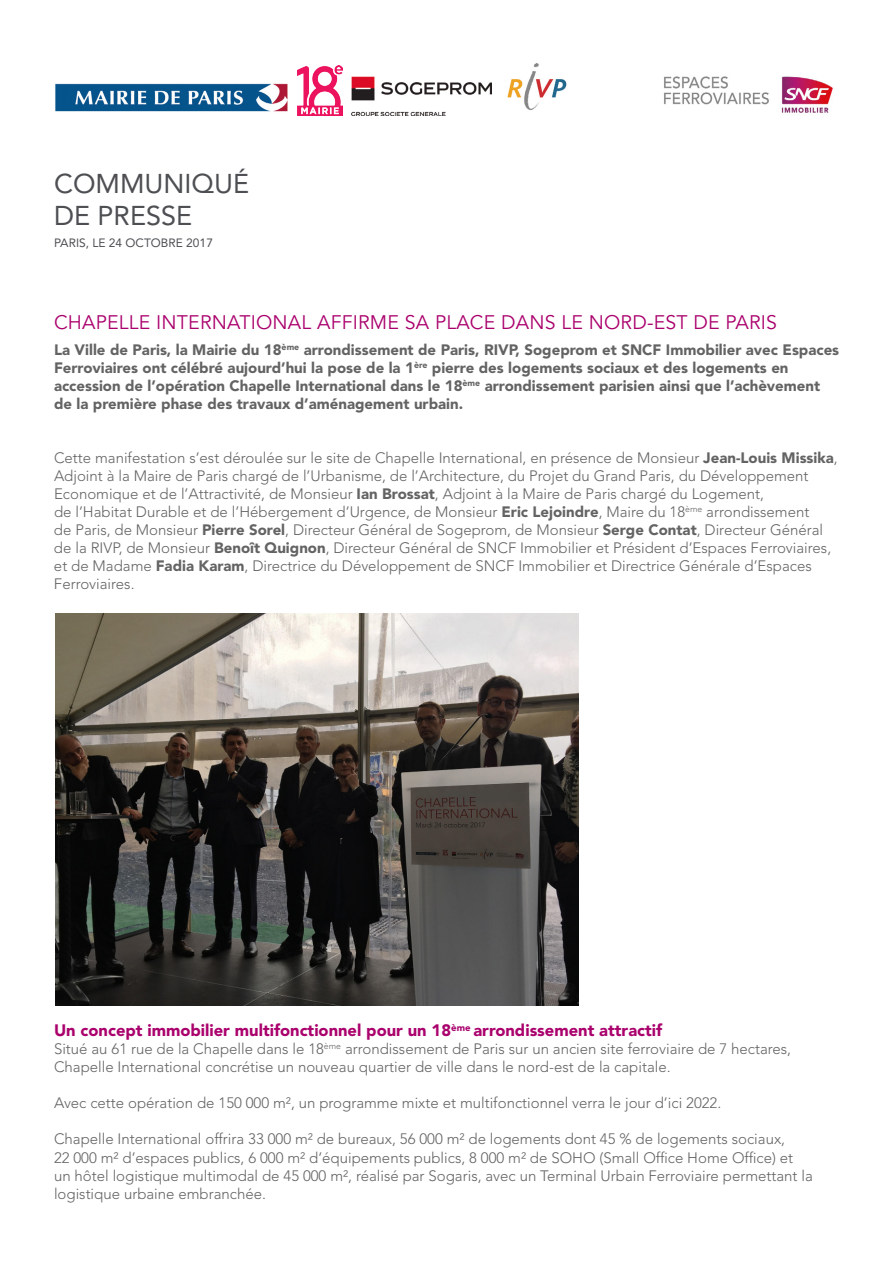
<style>
.page{position:relative;width:893px;height:1263px;background:#fff}
.page>*{position:absolute;margin:0;border:0;box-sizing:border-box;transform-origin:0 0}
.t1{font:27px/32.4px "Avenir LT Std";color:#4d4f53}
.t2{font:19.5px "Avenir LT Std";letter-spacing:.01em;color:#aa026d}
.t3{font:900 16.5px "Avenir LT Std";color:#aa026d}
.t4{font:300 15px/18px "Avenir LT Std";color:#646363}
.t5{font:900 15px/18px "Avenir LT Std";color:#646363}
.t6{font:12px "Avenir LT Std";color:#4d4f53}
.s1{font-weight:900}
</style>
<div class="page">
<img style="left:55px;top:83px;width:233px;height:29px">
<img style="left:297px;top:66px;width:46px;height:49px">
<img style="left:351px;top:77px;width:140px;height:38px">
<img style="left:507px;top:63px;width:60px;height:47px">
<img style="left:664px;top:76px;width:169px;height:37px">
<img style="left:55px;top:613px;width:523px;height:393px">
<h1 class="t1" style="left:54px;top:168px;width:197px">COMMUNIQUÉ<br>DE PRESSE</h1>
<p class="t6" style="left:54px;top:236px;width:160px">PARIS, LE 24 OCTOBRE 2017</p>
<h2 class="t2" style="left:54px;top:311px;width:724px">CHAPELLE INTERNATIONAL AFFIRME SA PLACE DANS LE NORD-EST DE PARIS</h2>
<p class="t5" style="left:54px;top:341px;width:787px">La Ville de Paris, la Mairie du 18<sup>ème</sup> arrondissement de Paris, RIVP, Sogeprom et SNCF Immobilier avec Espaces Ferroviaires ont célébré aujourd’hui la pose de la 1<sup>ère</sup> pierre des logements sociaux et des logements en accession de l’opération Chapelle International dans le 18<sup>ème</sup> arrondissement parisien ainsi que l’achèvement de la première phase des travaux d’aménagement urbain.</p>
<p class="t4" style="left:54px;top:449px;width:785px">Cette manifestation s’est déroulée sur le site de Chapelle International, en présence de Monsieur <span class="s1">Jean-Louis Missika</span>, Adjoint à la Maire de Paris chargé de l’Urbanisme, de l’Architecture, du Projet du Grand Paris, du Développement Economique et de l’Attractivité, de Monsieur <span class="s1">Ian Brossat</span>, Adjoint à la Maire de Paris chargé du Logement,<br>de l’Habitat Durable et de l’Hébergement d’Urgence, de Monsieur <span class="s1">Eric Lejoindre</span>, Maire du 18<sup>ème</sup> arrondissement<br>de Paris, de Monsieur <span class="s1">Pierre Sorel</span>, Directeur Général de Sogeprom, de Monsieur <span class="s1">Serge Contat</span>, Directeur Général de la RIVP, de Monsieur <span class="s1">Benoît Quignon</span>, Directeur Général de SNCF Immobilier et Président d’Espaces Ferroviaires, et de Madame <span class="s1">Fadia Karam</span>, Directrice du Développement de SNCF Immobilier et Directrice Générale d’Espaces Ferroviaires.</p>
<p class="t3" style="left:54px;top:1021px;width:610px">Un concept immobilier multifonctionnel pour un 18<sup>ème</sup> arrondissement attractif</p>
<p class="t4" style="left:54px;top:1040px;width:739px">Situé au 61 rue de la Chapelle dans le 18<sup>ème</sup> arrondissement de Paris sur un ancien site ferroviaire de 7 hectares,<br>Chapelle International concrétise un nouveau quartier de ville dans le nord-est de la capitale.</p>
<p class="t4" style="left:54px;top:1094px;width:669px">Avec cette opération de 150 000 m², un programme mixte et multifonctionnel verra le jour d’ici 2022.</p>
<p class="t4" style="left:54px;top:1130px;width:760px">Chapelle International offrira 33 000 m² de bureaux, 56 000 m² de logements dont 45 % de logements sociaux,<br>22 000 m² d’espaces publics, 6 000 m² d’équipements publics, 8 000 m² de SOHO (Small Office Home Office) et un hôtel logistique multimodal de 45 000 m², réalisé par Sogaris, avec un Terminal Urbain Ferroviaire permettant la logistique urbaine embranchée.</p>
</div>
